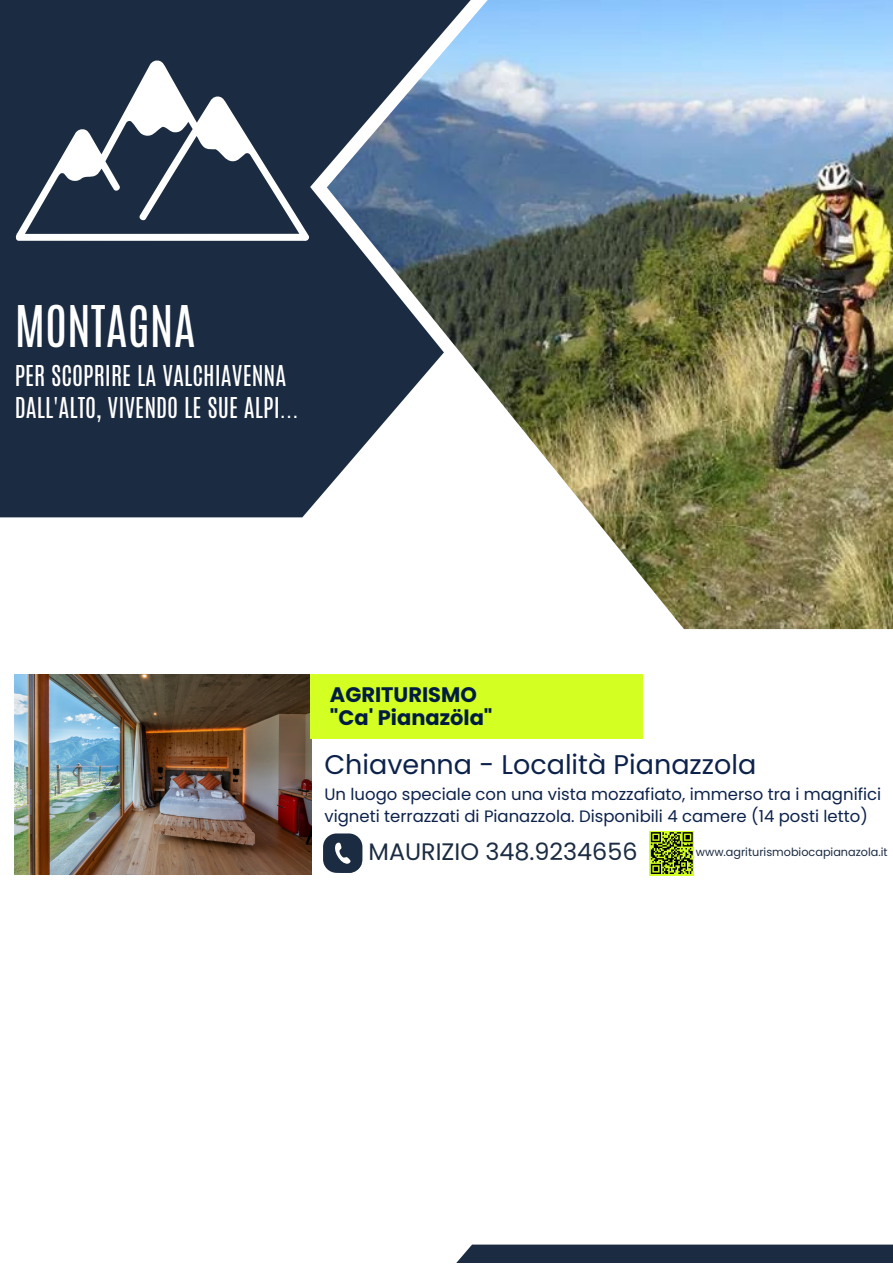
<style>
.page{position:relative;width:893px;height:1264px;background:#fff}
.page>*{position:absolute;margin:0;border:0;box-sizing:border-box;transform-origin:0 0}
.t1{font:48px "Antonio";color:#fff}
.t2{font:27px "Poppins";color:#0d224b}
.t3{font:24px "Antonio";color:#fff}
.t4{font:23.85px "Poppins";color:#1b2b42}
.t5{font:700 21px "Poppins";color:#001c42}
.t6{font:16.5px/22.5px "Poppins";color:#0d224b}
.t7{font:11.25px "Poppins";color:#1b2b42}
</style>
<div class="page">
<div style="left:0;top:0;width:751px;height:517px;background:#1b2b42"></div>
<svg style="left:457px;top:1244px;width:435px;height:18px;background:#26354b"></svg>
<img style="left:15px;top:674px;width:297px;height:200px">
<img style="left:327px;top:0;width:565px;height:629px">
<div style="left:323px;top:833px;width:39px;height:39px;background:#1b2b42;border-radius:13px"></div>
<svg style="left:332px;top:842px;width:29px;height:30px"></svg>
<div style="left:310px;top:674px;width:332px;height:64px;background:#d3ff23"></div>
<svg style="left:15px;top:60px;width:294px;height:181px"></svg>
<svg style="left:649px;top:874px;width:45px;height:1px"></svg>
<svg style="left:649px;top:831px;width:45px;height:43px;background:#718912"></svg>
<p class="t1" style="left:15px;top:292px;width:182px">MONTAGNA</p>
<p class="t3" style="left:15px;top:358px;width:273px">PER SCOPRIRE LA VALCHIAVENNA</p>
<p class="t3" style="left:15px;top:390px;width:285px">DALL'ALTO, VIVENDO LE SUE ALPI...</p>
<p class="t5" style="left:330px;top:680px;width:148px">AGRITURISMO</p>
<p class="t5" style="left:330px;top:702px;width:164px">"Ca' Pianazöla"</p>
<p class="t2" style="left:324px;top:745px;width:433px">Chiavenna - Località Pianazzola</p>
<p class="t6" style="left:324px;top:782px;width:558px">Un luogo speciale con una vista mozzafiato, immerso tra i magnifici vigneti terrazzati di Pianazzola. Disponibili 4 camere (14 posti letto)</p>
<p class="t4" style="left:368px;top:835px;width:270px">MAURIZIO 348.9234656</p>
<p class="t7" style="left:695px;top:844px;width:193px">www.agriturismobiocapianazola.it</p>
</div>
